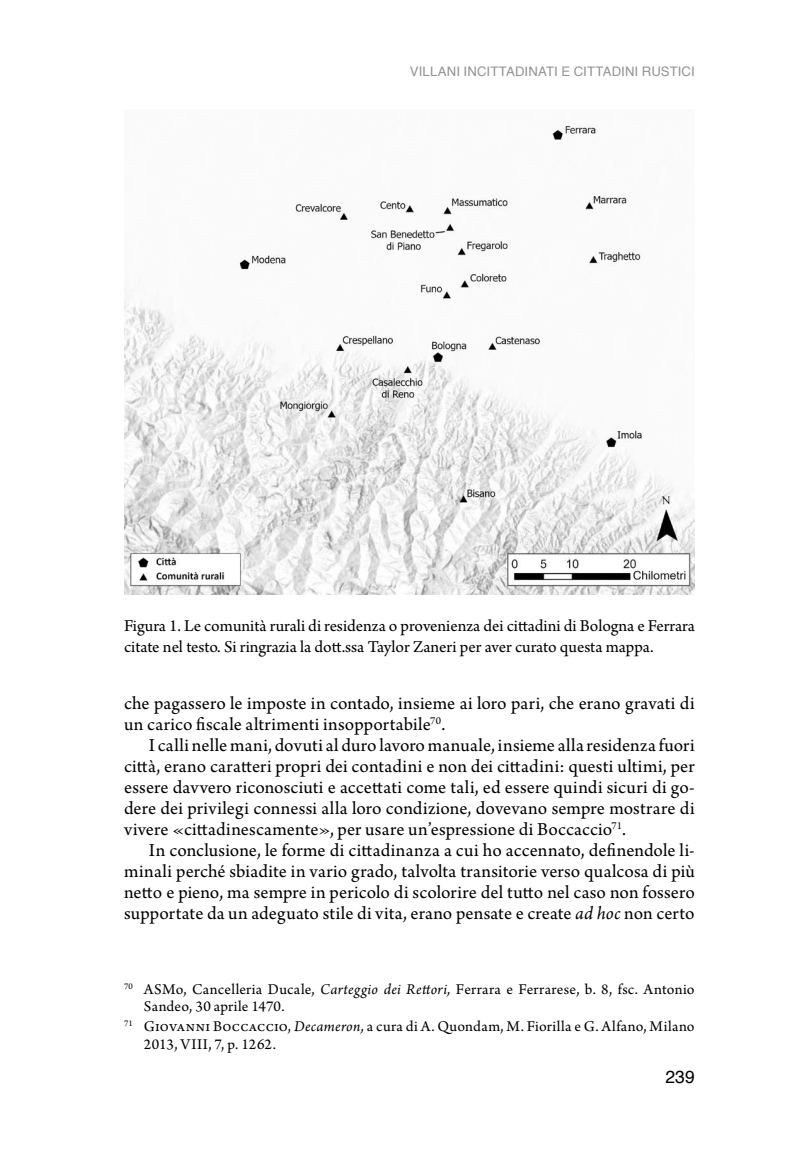
<style>
.page{position:relative;width:794px;height:1166px;background:#fff}
.page>*{position:absolute;margin:0;border:0;box-sizing:border-box;transform-origin:0 0}
.t1{font:19.25px/21px "Arno Pro";letter-spacing:.005em;color:#000;text-align:justify}
.t2{font:17.5px/21px "Arno Pro";color:#000}
.t3{font:17.5px "Helvetica";color:#000}
.t4{font:15.75px/17.5px "Arno Pro";letter-spacing:.015em;color:#000}
.t5{font:13.12px "Helvetica";color:#929292}
.s1{font-style:italic}
</style>
<div class="page">
<img style="left:124px;top:125px;width:570px;height:470px">
<p class="t5" style="left:410px;top:61px;width:17px">VILLANI</p>
<p class="t5" style="left:463px;top:61px;width:230px">INCITTADINATI E CITTADINI RUSTICI</p>
<p class="t2" style="left:124px;top:616px;width:572px">Figura 1. Le comunità rurali di residenza o provenienza dei cittadini di Bologna e Ferrara citate nel testo. Si ringrazia la dott.ssa Taylor Zaneri per aver curato questa mappa.</p>
<p class="t1" style="left:124px;top:694px;width:572px">che pagassero le imposte in contado, insieme ai loro pari, che erano gravati di un carico fiscale altrimenti insopportabile<sup>70</sup>.</p>
<p class="t1" style="left:124px;top:736px;width:572px;text-indent:25px">I calli nelle mani, dovuti al duro lavoro manuale, insieme alla residenza fuori città, erano caratteri propri dei contadini e non dei cittadini: questi ultimi, per essere davvero riconosciuti e accettati come tali, ed essere quindi sicuri di go&shy;dere dei privilegi connessi alla loro condizione, dovevano sempre mostrare di vivere «cittadinescamente», per usare un’espressione di Boccaccio<sup>71</sup>.</p>
<p class="t1" style="left:124px;top:841px;width:572px;text-indent:25px">In conclusione, le forme di cittadinanza a cui ho accennato, definendole li&shy;minali perché sbiadite in vario grado, talvolta transitorie verso qualcosa di più netto e pieno, ma sempre in pericolo di scolorire del tutto nel caso non fossero supportate da un adeguato stile di vita, erano pensate e create <span class="s1">ad hoc</span> non certo</p>
<p class="t4" style="left:144px;top:981px;width:552px;text-indent:-20px"><sup>70</sup> ASMo, Cancelleria Ducale, <span class="s1">Carteggio dei Rettori,</span> Ferrara e Ferrarese, b. 8, fsc. Antonio<br>Sandeo, 30 aprile 1470.</p>
<p class="t4" style="left:144px;top:1019px;width:552px;text-indent:-20px"><sup>71</sup> Giovanni Boccaccio, <span class="s1">Decameron,</span> a cura di A. Quondam, M. Fiorilla e G. Alfano, Milano<br>2013, VIII, 7, p. 1262.</p>
<p class="t3" style="left:665px;top:1063px;width:31px">239</p>
</div>
